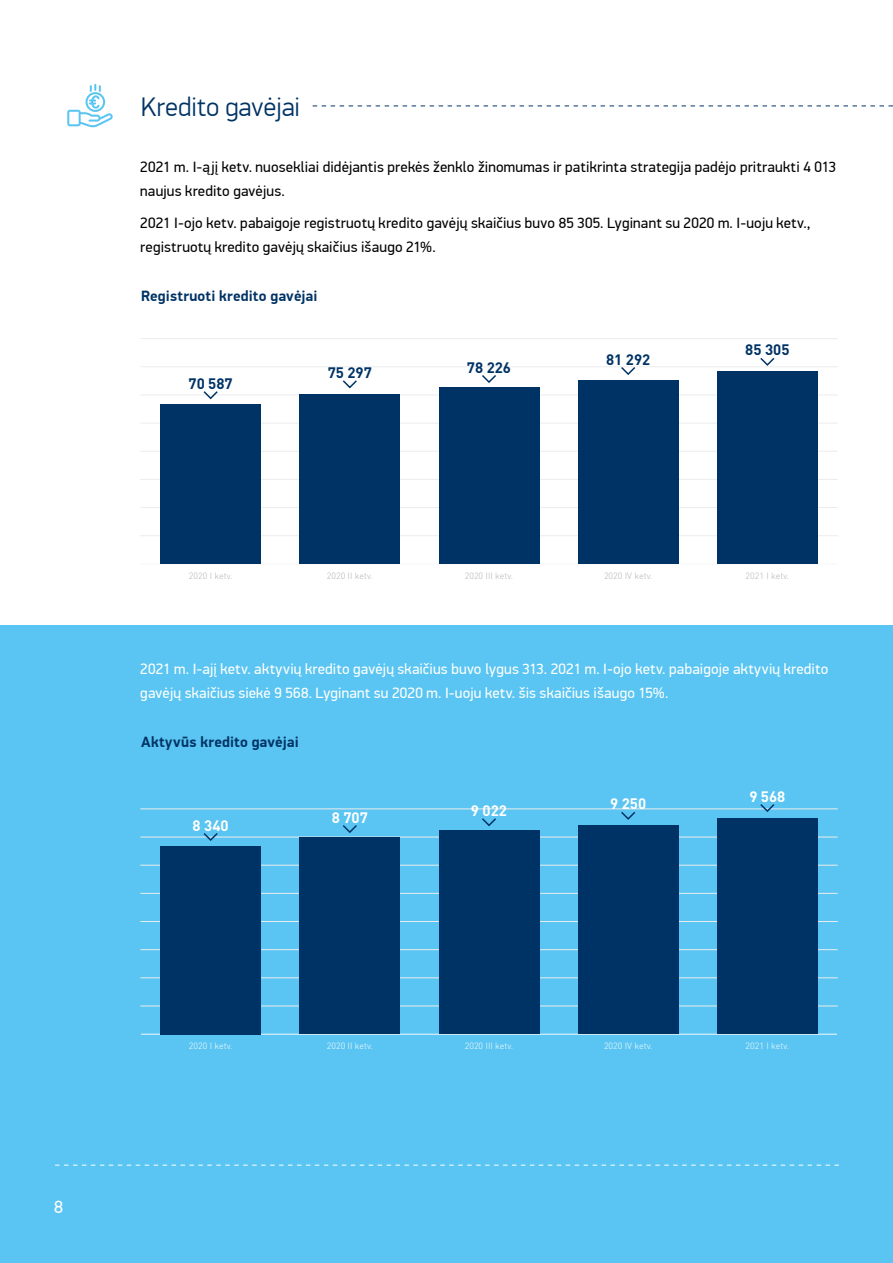
<style>
.page{position:relative;width:893px;height:1263px;background:#fff}
.page>*{position:absolute;margin:0;border:0;box-sizing:border-box;transform-origin:0 0}
.t1{font:300 27px "PF Din Display Pro";letter-spacing:-.005em;color:#003365}
.t2{font:18px "PF Din Display Pro";color:#fff}
.t3{font:15px/24px "PF Din Display Pro";letter-spacing:.015em;color:#000}
.t4{font:15px/24px "PF Din Display Pro";letter-spacing:.015em;color:#fff}
.t5{font:700 15px "PF Din Display Pro";letter-spacing:.01em;color:#003365}
.t6{font:700 15px "DIN Pro";color:#003365}
.t7{font:700 15px "DIN Pro";color:#fff}
.t8{font:300 9px "DIN Pro";color:#b1b2b3}
.t9{font:300 9px "DIN Pro";color:#fff}
</style>
<div class="page">
<div style="left:0;top:625px;width:893px;height:638px;background:#5ac5f2"></div>
<svg style="left:55px;top:1165px;width:784px;height:1px"></svg>
<svg style="left:313px;top:106px;width:580px;height:1px"></svg>
<svg style="left:67px;top:84px;width:46px;height:43px"></svg>
<hr style="left:140px;top:535px;width:698px;height:1px;background:#ececec">
<hr style="left:140px;top:507px;width:698px;height:1px;background:#ececec">
<hr style="left:140px;top:479px;width:698px;height:1px;background:#ececec">
<hr style="left:140px;top:451px;width:698px;height:1px;background:#ececec">
<hr style="left:140px;top:423px;width:698px;height:1px;background:#ececec">
<hr style="left:140px;top:395px;width:698px;height:1px;background:#ececec">
<hr style="left:140px;top:366px;width:698px;height:1px;background:#ececec">
<hr style="left:140px;top:338px;width:698px;height:1px;background:#ececec">
<hr style="left:141px;top:564px;width:696px;height:1px;background:#f6f6f6">
<div style="left:161px;top:405px;width:100px;height:159px;background:#003365"></div>
<div style="left:300px;top:394px;width:100px;height:170px;background:#003365"></div>
<div style="left:439px;top:387px;width:100px;height:177px;background:#003365"></div>
<div style="left:578px;top:380px;width:100px;height:184px;background:#003365"></div>
<div style="left:717px;top:371px;width:100px;height:193px;background:#003365"></div>
<svg style="left:202px;top:391px;width:17px;height:9px"></svg>
<svg style="left:342px;top:380px;width:15px;height:9px"></svg>
<svg style="left:482px;top:375px;width:14px;height:8px"></svg>
<svg style="left:621px;top:367px;width:15px;height:8px"></svg>
<svg style="left:760px;top:357px;width:15px;height:9px"></svg>
<hr style="left:140px;top:1006px;width:698px;height:1px;background:#ececec">
<hr style="left:140px;top:977px;width:698px;height:1px;background:#ececec">
<hr style="left:140px;top:949px;width:698px;height:1px;background:#ececec">
<hr style="left:140px;top:921px;width:698px;height:1px;background:#ececec">
<hr style="left:140px;top:893px;width:698px;height:1px;background:#ececec">
<hr style="left:140px;top:865px;width:698px;height:1px;background:#ececec">
<hr style="left:140px;top:837px;width:698px;height:1px;background:#ececec">
<hr style="left:140px;top:809px;width:698px;height:1px;background:#ececec">
<hr style="left:141px;top:1034px;width:696px;height:1px;background:#f6f6f6">
<div style="left:161px;top:846px;width:100px;height:188px;background:#003365"></div>
<div style="left:300px;top:838px;width:100px;height:196px;background:#003365"></div>
<div style="left:439px;top:831px;width:100px;height:203px;background:#003365"></div>
<div style="left:578px;top:825px;width:100px;height:209px;background:#003365"></div>
<div style="left:717px;top:818px;width:100px;height:216px;background:#003365"></div>
<svg style="left:202px;top:833px;width:17px;height:8px"></svg>
<svg style="left:343px;top:825px;width:14px;height:8px"></svg>
<svg style="left:482px;top:818px;width:14px;height:9px"></svg>
<svg style="left:621px;top:812px;width:15px;height:8px"></svg>
<svg style="left:759px;top:804px;width:17px;height:8px"></svg>
<h1 class="t1" style="left:141px;top:91px;width:160px">Kredito gavėjai</h1>
<p class="t3" style="left:140px;top:155px;width:697px">2021 m. I-ąjį ketv. nuosekliai didėjantis prekės ženklo žinomumas ir patikrinta strategija padėjo pritraukti 4 013 naujus kredito gavėjus.</p>
<p class="t3" style="left:140px;top:211px;width:672px">2021 I-ojo ketv. pabaigoje registruotų kredito gavėjų skaičius buvo 85 305. Lyginant su 2020 m. I-uoju ketv., registruotų kredito gavėjų skaičius išaugo 21%.</p>
<p class="t5" style="left:141px;top:287px;width:178px">Registruoti kredito gavėjai</p>
<p class="t6" style="left:189px;top:373px;width:46px">70 587</p>
<p class="t6" style="left:328px;top:362px;width:46px">75 297</p>
<p class="t6" style="left:467px;top:357px;width:46px">78 226</p>
<p class="t6" style="left:606px;top:349px;width:46px">81 292</p>
<p class="t6" style="left:745px;top:340px;width:46px">85 305</p>
<p class="t8" style="left:189px;top:569px;width:45px">2020 I ketv.</p>
<p class="t8" style="left:327px;top:569px;width:48px">2020 II ketv.</p>
<p class="t8" style="left:465px;top:569px;width:50px">2020 III ketv.</p>
<p class="t8" style="left:604px;top:569px;width:50px">2020 IV ketv.</p>
<p class="t8" style="left:746px;top:569px;width:45px">2021 I ketv.</p>
<p class="t4" style="left:140px;top:657px;width:689px">2021 m. I-ajį ketv. aktyvių kredito gavėjų skaičius buvo lygus 313. 2021 m. I-ojo ketv. pabaigoje aktyvių kredito gavėjų skaičius siekė 9 568. Lyginant su 2020 m. I-uoju ketv. šis skaičius išaugo 15%.</p>
<p class="t5" style="left:141px;top:733px;width:159px">Aktyvūs kredito gavėjai</p>
<p class="t7" style="left:193px;top:815px;width:38px">8 340</p>
<p class="t7" style="left:332px;top:807px;width:38px">8 707</p>
<p class="t7" style="left:471px;top:800px;width:38px">9 022</p>
<p class="t7" style="left:610px;top:794px;width:38px">9 250</p>
<p class="t7" style="left:749px;top:786px;width:38px">9 568</p>
<p class="t2" style="left:54px;top:1196px;width:10px">8</p>
<p class="t9" style="left:189px;top:1039px;width:45px">2020 I ketv.</p>
<p class="t9" style="left:327px;top:1039px;width:48px">2020 II ketv.</p>
<p class="t9" style="left:465px;top:1039px;width:50px">2020 III ketv.</p>
<p class="t9" style="left:604px;top:1039px;width:50px">2020 IV ketv.</p>
<p class="t9" style="left:746px;top:1039px;width:45px">2021 I ketv.</p>
</div>
